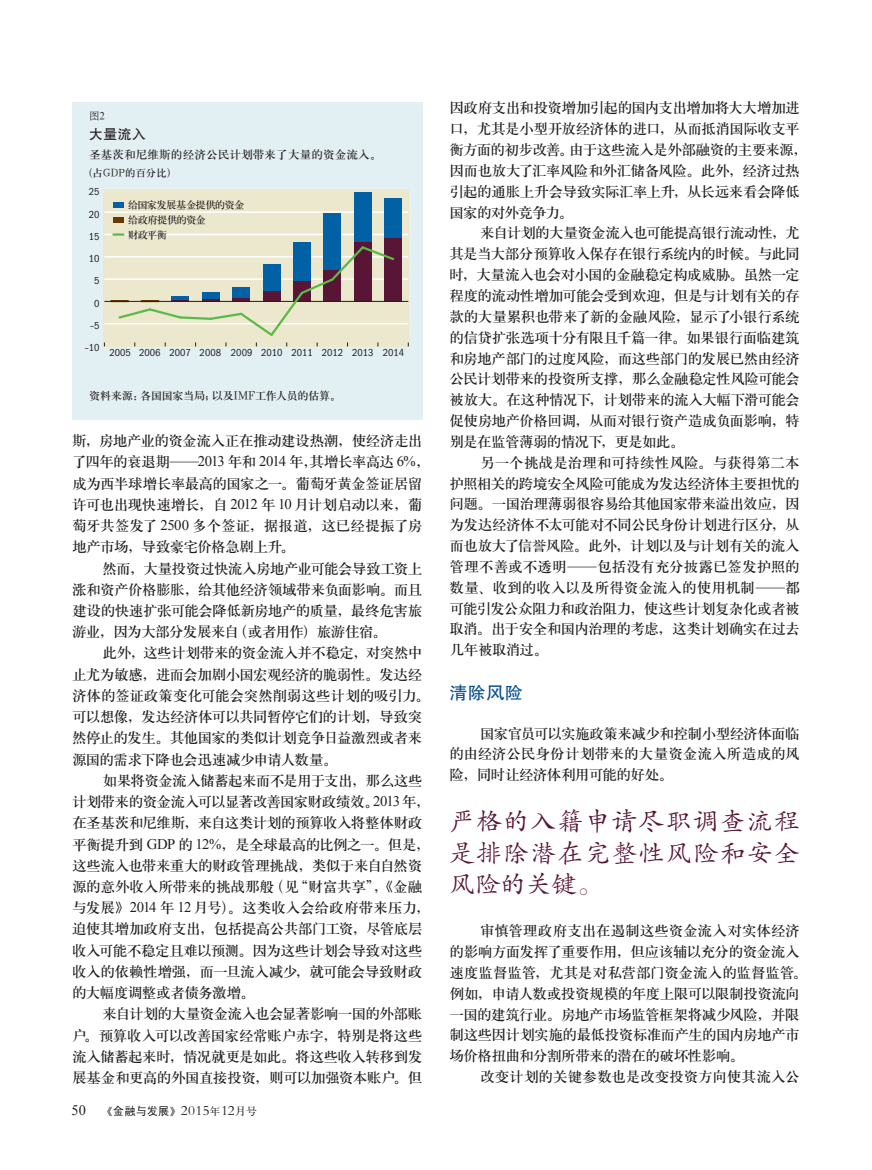
<style>
.page{position:relative;width:872px;height:1170px;background:#fff}
.page>*{position:absolute;margin:0;border:0;box-sizing:border-box;transform-origin:0 0}
.t1{font:25.5px/31.5px "FZKTJW GB1 0";letter-spacing:.06em;color:#581535;text-align:justify}
.t2{font:17.7px "FZHTJW GB1 0";color:#084f8f}
.t3{font:14.7px/20.9px "H Ya 3 gj";letter-spacing:-.04em;color:#231f20}
.t4{font:14.7px "H Ya 3 gj";letter-spacing:-.01em;color:#231f20}
.t5{font:14.25px "FZBSJW GB1 0";letter-spacing:.02em;color:#231f20}
.t6{font:13.8px "FZHTJW GB1 0";color:#231f20}
.t7{font:11.7px "H Ya 3 gj";color:#231f20}
.t8{font:11.25px "H Ya 3 gj";letter-spacing:-.035em;color:#231f20}
.t9{font:condensed 10.5px "ITC Franklin Gothic Std";color:#231f20}
.t10{font:10.5px/15px "H Ya 3 gj";letter-spacing:-.075em;color:#231f20}
.t11{font:10.5px "H Ya 3 gj";letter-spacing:.01em;color:#231f20}
.t12{font:10.5px "H Ya 6 gj";color:#231f20}
.s1{font-family:"FZKTJW GB1 0"}
.s2{font-family:"Times New Roman"}
.s3{font-family:"Times New Roman";font-size:14.55px}
.s4{font-family:"FZHTJW GB1 0";font-size:10.05px}
.s5{font-family:"Sim Hei";font-size:11.55px}
.s6{font-family:"FZS3 JW GB1 0";font-size:10.2px}
.s7{font-family:"FZS3 JW GB1 0";font-size:10.65px}
</style>
<div class="page">
<div style="left:72px;top:102px;width:350px;height:317px;background:#e2eff3"></div>
<div style="left:104px;top:189px;width:305px;height:158px;background:#ece8ce"></div>
<hr style="left:104px;top:323px;width:304px;height:1px;background:#fff">
<hr style="left:104px;top:278px;width:304px;height:2px;background:#fff">
<hr style="left:104px;top:256px;width:304px;height:1px;background:#fff">
<hr style="left:104px;top:234px;width:304px;height:1px;background:#fff">
<hr style="left:104px;top:211px;width:304px;height:2px;background:#fff">
<div style="left:293px;top:242px;width:17px;height:39px;background:#0161a4"></div>
<div style="left:324px;top:213px;width:17px;height:57px;background:#0161a4"></div>
<div style="left:354px;top:192px;width:17px;height:50px;background:#0161a4"></div>
<div style="left:384px;top:198px;width:17px;height:39px;background:#0161a4"></div>
<div style="left:354px;top:242px;width:17px;height:59px;background:#581535"></div>
<div style="left:384px;top:237px;width:17px;height:64px;background:#581535"></div>
<hr style="left:104px;top:301px;width:304px;height:1px;background:#231f20">
<svg style="left:104px;top:244px;width:292px;height:102px"></svg>
<div style="left:113px;top:202px;width:10px;height:6px;background:#0161a4"></div>
<div style="left:113px;top:217px;width:10px;height:6px;background:#693a00"></div>
<svg style="left:113px;top:233px;width:10px;height:3px"></svg>
<p class="t12" style="left:89px;top:111px;width:17px">图2</p>
<p class="t6" style="left:89px;top:127px;width:58px">大量流入</p>
<p class="t7" style="left:89px;top:148px;width:294px">圣基茨和尼维斯的经济公民计划带来了大量的资金流入。</p>
<p class="t11" style="left:89px;top:167px;width:83px">(占GDP的百分比)</p>
<p class="t9" style="left:89px;top:186px;width:12px">25</p>
<p class="t9" style="left:89px;top:208px;width:12px">20</p>
<p class="t9" style="left:89px;top:230px;width:12px">15</p>
<p class="t9" style="left:89px;top:253px;width:12px">10</p>
<p class="t9" style="left:94px;top:275px;width:7px">5</p>
<p class="t9" style="left:94px;top:297px;width:7px">0</p>
<p class="t9" style="left:90px;top:319px;width:11px">–5</p>
<p class="t9" style="left:85px;top:342px;width:16px">–10</p>
<p class="t10" style="left:128px;top:197px;width:118px">给国家发展基金提供的资金给政府提供的资金<br>财政平衡</p>
<p class="t9" style="left:109px;top:346px;width:296px">2005 2006 2007 2008 2009 2010 2011 2012 2013 2014</p>
<p class="t8" style="left:89px;top:390px;width:254px">资料来源：各国国家当局；以及IMF工作人员的估算。</p>
<p class="t3" style="left:72px;top:430px;width:359px">斯，房地产业的资金流入正在推动建设热潮，使经济走出了四年的衰退期<span class="s1">—</span><span class="s2">2013</span> 年和 <span class="s2">2014</span> 年，其增长率高达 <span class="s2">6%</span>，成为西半球增长率最高的国家之一。葡萄牙黄金签证居留许可也出现快速增长，自 <span class="s2">2012</span> 年 <span class="s2">10</span> 月计划启动以来，葡萄牙共签发了 <span class="s2">2500</span> 多个签证，据报道，这已经提振了房地产市场，导致豪宅价格急剧上升。</p>
<p class="t3" style="left:72px;top:557px;width:352px;text-align:justify;text-indent:31px">然而，大量投资过快流入房地产业可能会导致工资上涨和资产价格膨胀，给其他经济领域带来负面影响。而且建设的快速扩张可能会降低新房地产的质量，最终危害旅游业，因为大部分发展来自（或者用作）旅游住宿。</p>
<p class="t3" style="left:72px;top:642px;width:359px;text-indent:31px">此外，这些计划带来的资金流入并不稳定，对突然中止尤为敏感，进而会加剧小国宏观经济的脆弱性。发达经济体的签证政策变化可能会突然削弱这些计划的吸引力。可以想像，发达经济体可以共同暂停它们的计划，导致突然停止的发生。其他国家的类似计划竞争日益激烈或者来源国的需求下降也会迅速减少申请人数量。</p>
<p class="t3" style="left:72px;top:769px;width:359px;text-indent:31px">如果将资金流入储蓄起来而不是用于支出，那么这些计划带来的资金流入可以显著改善国家财政绩效。<span class="s2">2013</span> 年，在圣基茨和尼维斯，来自这类计划的预算收入将整体财政平衡提升到 <span class="s2">GDP</span> 的 <span class="s2">12%</span>，是全球最高的比例之一。但是，这些流入也带来重大的财政管理挑战，类似于来自自然资源的意外收入所带来的挑战那般（见“财富共享”，《金融与发展》<span class="s2">2014</span> 年 <span class="s2">12</span> 月号）。这类收入会给政府带来压力，迫使其增加政府支出，包括提高公共部门工资，尽管底层收入可能不稳定且难以预测。因为这些计划会导致对这些收入的依赖性增强，而一旦流入减少，就可能会导致财政的大幅度调整或者债务激增。</p>
<p class="t3" style="left:72px;top:1003px;width:352px;text-align:justify;text-indent:31px">来自计划的大量资金流入也会显著影响一国的外部账户。预算收入可以改善国家经常账户赤字，特别是将这些流入储蓄起来时，情况就更是如此。将这些收入转移到发展基金和更高的外国直接投资，则可以加强资本账户。但</p>
<p class="t5" style="left:72px;top:1102px;width:187px"><span class="s3">50</span> <span class="s4">《</span><span class="s5">金融与发展</span><span class="s4">》</span> 2015<span class="s6">年</span>12<span class="s7">月号</span></p>
<p class="t3" style="left:449px;top:98px;width:359px">因政府支出和投资增加引起的国内支出增加将大大增加进口，尤其是小型开放经济体的进口，从而抵消国际收支平衡方面的初步改善。由于这些流入是外部融资的主要来源，因而也放大了汇率风险和外汇储备风险。此外，经济过热引起的通胀上升会导致实际汇率上升，从长远来看会降低国家的对外竞争力。</p>
<p class="t3" style="left:449px;top:222px;width:352px;text-align:justify;text-indent:31px">来自计划的大量资金流入也可能提高银行流动性，尤其是当大部分预算收入保存在银行系统内的时候。与此同时，大量流入也会对小国的金融稳定构成威胁。虽然一定程度的流动性增加可能会受到欢迎，但是与计划有关的存款的大量累积也带来了新的金融风险，显示了小银行系统的信贷扩张选项十分有限且千篇一律。如果银行面临建筑和房地产部门的过度风险，而这些部门的发展已然由经济公民计划带来的投资所支撑，那么金融稳定性风险可能会被放大。在这种情况下，计划带来的流入大幅下滑可能会促使房地产价格回调，从而对银行资产造成负面影响，特别是在监管薄弱的情况下，更是如此。</p>
<p class="t3" style="left:449px;top:452px;width:352px;text-align:justify;text-indent:31px">另一个挑战是治理和可持续性风险。与获得第二本护照相关的跨境安全风险可能成为发达经济体主要担忧的问题。一国治理薄弱很容易给其他国家带来溢出效应，因为发达经济体不太可能对不同公民身份计划进行区分，从而也放大了信誉风险。此外，计划以及与计划有关的流入管理不善或不透明<span class="s1">—</span>包括没有充分披露已签发护照的数量、收到的收入以及所得资金流入的使用机制<span class="s1">—</span>都可能引发公众阻力和政治阻力，使这些计划复杂化或者被取消。出于安全和国内治理的考虑，这类计划确实在过去几年被取消过。</p>
<p class="t2" style="left:449px;top:683px;width:75px">清除风险</p>
<p class="t3" style="left:449px;top:722px;width:352px;text-align:justify;text-indent:31px">国家官员可以实施政策来减少和控制小型经济体面临的由经济公民身份计划带来的大量资金流入所造成的风险，同时让经济体利用可能的好处。</p>
<h1 class="t1" style="left:449px;top:806px;width:352px">严格的入籍申请尽职调查流程是排除潜在完整性风险和安全风险的关键。</h1>
<p class="t3" style="left:449px;top:920px;width:359px;text-indent:31px">审慎管理政府支出在遏制这些资金流入对实体经济的影响方面发挥了重要作用，但应该辅以充分的资金流入速度监督监管，尤其是对私营部门资金流入的监督监管。例如，申请人数或投资规模的年度上限可以限制投资流向一国的建筑行业。房地产市场监管框架将减少风险，并限制这些因计划实施的最低投资标准而产生的国内房地产市场价格扭曲和分割所带来的潜在的破坏性影响。</p>
<p class="t4" style="left:480px;top:1069px;width:321px">改变计划的关键参数也是改变投资方向使其流入公</p>
</div>
